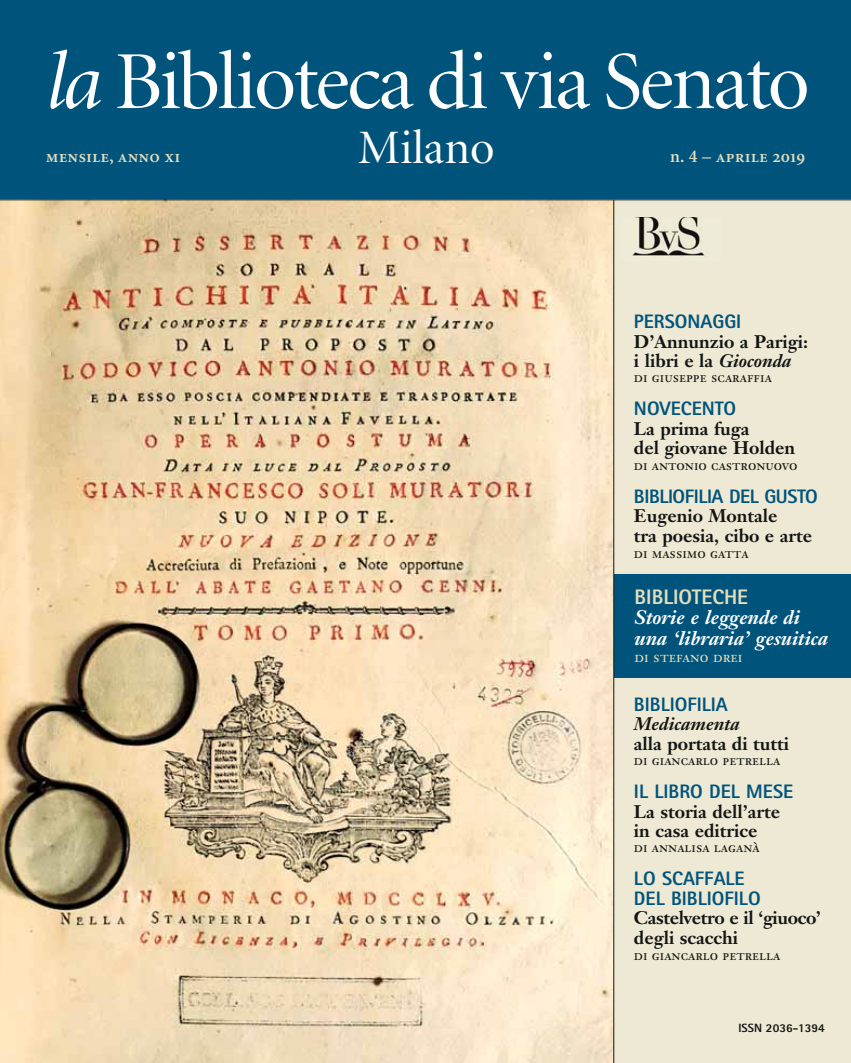
<style>
.page{position:relative;width:851px;height:1063px;background:#fff}
.page>*{position:absolute;margin:0;border:0;box-sizing:border-box;transform-origin:0 0}
.t1{font:82.5px "Minion Display";letter-spacing:-.03em;color:#fff}
.t2{font:48px "Minion Display";color:#fff}
.t3{font:800 21px "Rotis Sans Serif";color:#e4debc}
.t4{font:800 19.5px/19.5px "Rotis Sans Serif";color:#00547c}
.t5{font:italic 700 19.5px/21px "Janson Text";color:#fff}
.t6{font:800 19.5px "Rotis Sans Serif";letter-spacing:-.02em;color:#00547c}
.t7{font:700 18px/19.5px "Janson Text";color:#131413}
.t8{font:700 18px/19.5px "Janson Text";letter-spacing:-.02em;color:#131413}
.t9{font:18px "Minion Semibold SC";letter-spacing:.01em;color:#e4debc}
.t10{font:italic 700 18px "Janson Text";color:#131413}
.t11{font:15.75px "Janson Text Roman SC";color:#e4debc}
.t12{font:15px "Janson Text Roman SC";color:#131413}
.t13{font:800 12px "Rotis Sans Serif";color:#131413}
.s1{font-style:italic}
.s2{font-family:"Minion";font-weight:600}
</style>
<div class="page">
<div style="left:0;top:0;width:850px;height:1063px;background:#00547c"></div>
<div style="left:613px;top:200px;width:237px;height:863px;background:#ede9d4"></div>
<img style="left:632px;top:217px;width:73px;height:40px">
<div style="left:613px;top:574px;width:237px;height:104px;background:#00547c"></div>
<img style="left:0;top:201px;width:613px;height:862px">
<hr style="left:0;top:200px;width:850px;height:1px;background:#131413">
<hr style="left:613px;top:200px;width:1px;height:863px;background:#131413">
<h1 class="t1" style="left:46px;top:42px;width:764px"><span class="s1">la</span> Biblioteca di via Senato</h1>
<p class="t9" style="left:46px;top:147px;width:136px">mensile, anno xi</p>
<h2 class="t2" style="left:358px;top:124px;width:138px">Milano</h2>
<p class="t9" style="left:670px;top:147px;width:136px"><span class="s2">n. 4</span> – aprile 2019</p>
<p class="t4" style="left:634px;top:311px;width:109px">PERSONAGGI</p>
<p class="t7" style="left:634px;top:331px;width:176px">D’Annunzio a Parigi: i libri e la <span class="s1">Gioconda</span></p>
<p class="t12" style="left:634px;top:368px;width:139px">di giuseppe scaraffia</p>
<p class="t4" style="left:634px;top:398px;width:104px">NOVECENTO</p>
<p class="t7" style="left:634px;top:418px;width:162px">La prima fuga<br>del giovane Holden</p>
<p class="t12" style="left:634px;top:456px;width:165px">di antonio castronuovo</p>
<p class="t6" style="left:634px;top:484px;width:185px">BIBLIOFILIA DEL GUSTO</p>
<p class="t7" style="left:634px;top:506px;width:179px">Eugenio Montale<br>tra poesia, cibo e arte</p>
<p class="t12" style="left:634px;top:543px;width:116px">di massimo gatta</p>
<p class="t3" style="left:634px;top:584px;width:115px">BIBLIOTECHE</p>
<p class="t5" style="left:634px;top:606px;width:195px">Storie e leggende di una ‘libraria’ gesuitica</p>
<p class="t11" style="left:634px;top:647px;width:109px">di stefano drei</p>
<p class="t4" style="left:634px;top:694px;width:95px">BIBLIOFILIA</p>
<p class="t10" style="left:634px;top:712px;width:107px">Medicamenta</p>
<p class="t7" style="left:634px;top:733px;width:157px">alla portata di tutti</p>
<p class="t12" style="left:634px;top:751px;width:148px">di giancarlo petrella</p>
<p class="t4" style="left:634px;top:782px;width:161px">IL LIBRO DEL MESE</p>
<p class="t7" style="left:634px;top:802px;width:147px">La storia dell’arte in casa editrice</p>
<p class="t12" style="left:634px;top:838px;width:127px">di annalisa laganà</p>
<p class="t4" style="left:634px;top:869px;width:128px">LO SCAFFALE<br>DEL BIBLIOFILO</p>
<p class="t8" style="left:634px;top:908px;width:188px">Castelvetro e il ‘giuoco’ degli scacchi</p>
<p class="t12" style="left:634px;top:945px;width:148px">di giancarlo petrella</p>
<p class="t13" style="left:738px;top:1021px;width:88px">ISSN 2036-1394</p>
</div>
